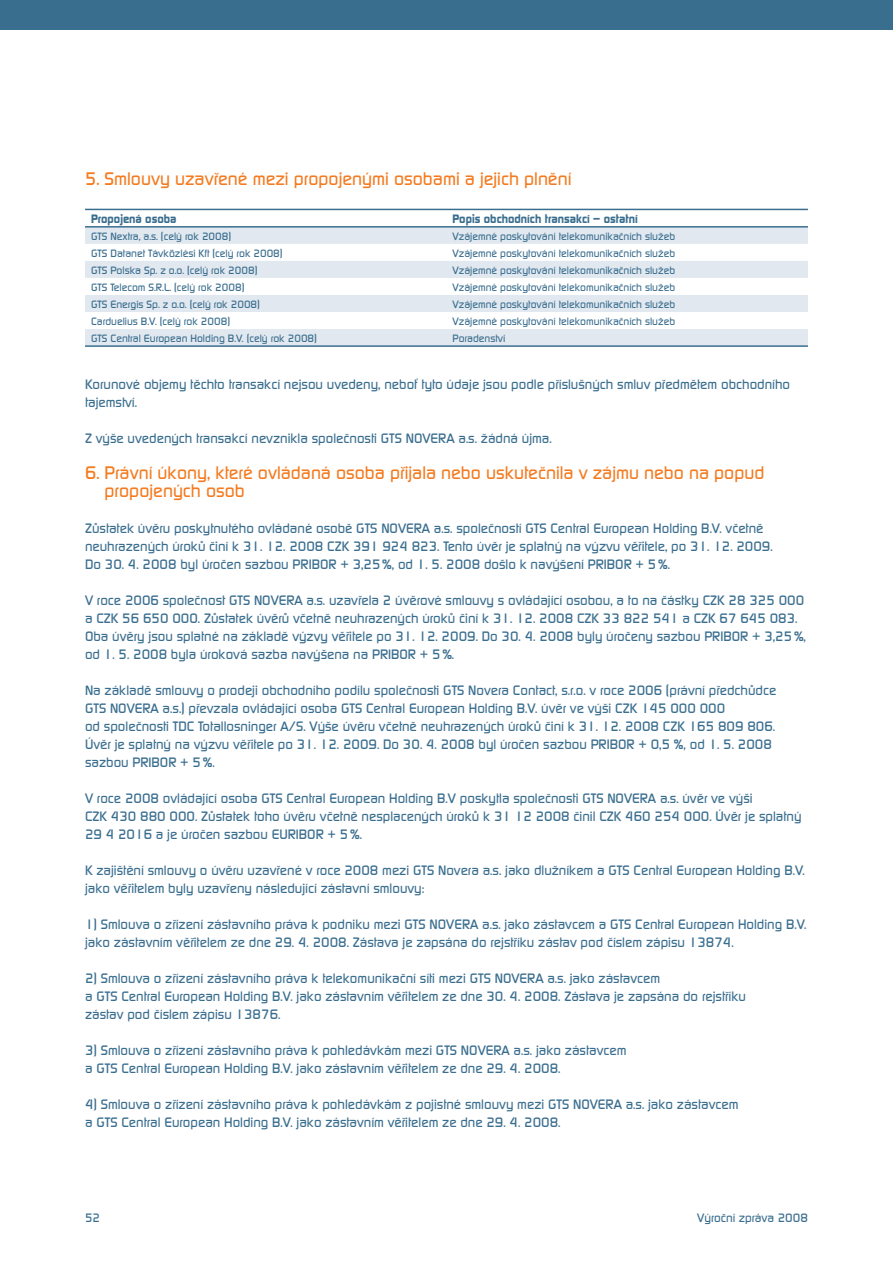
<style>
.page{position:relative;width:893px;height:1263px;background:#fff}
.page>*{position:absolute;margin:0;border:0;box-sizing:border-box;transform-origin:0 0}
.t1{font:18px/18px "Modaerne CE";color:#f47b20}
.t2{font:13.5px/18px "Modaerne CE";color:#3a6e8f}
.t3{font:800 12px "Modaerne CE";color:#3a6e8f}
.t4{font:12px "Modaerne CE";color:#3a6e8f}
.t5{font:10.5px "Modaerne CE";color:#3a6e8f}
</style>
<div class="page">
<div style="left:0;top:0;width:893px;height:30px;background:#3a6e8f"></div>
<svg style="left:85px;top:228px;width:723px;height:84px;fill:#e1e8ef"></svg>
<div style="left:85px;top:329px;width:723px;height:16px;background:#e1e8ef"></div>
<hr style="left:85px;top:226px;width:723px;height:2px;background:#3a6e8f">
<hr style="left:85px;top:345px;width:723px;height:2px;background:#3a6e8f">
<hr style="left:85px;top:209px;width:723px;height:1px;background:#3a6e8f">
<h1 class="t1" style="left:85px;top:171px;width:488px">5. Smlouvy uzavřené mezi propojenými osobami a jejich plnění</h1>
<p class="t3" style="left:91px;top:214px;width:87px">Propojená osoba</p>
<p class="t3" style="left:452px;top:214px;width:187px">Popis obchodních transakcí – ostatní</p>
<p class="t5" style="left:91px;top:232px;width:142px">GTS Nextra, a.s. (celý rok 2008)</p>
<p class="t5" style="left:452px;top:232px;width:224px">Vzájemné poskytování telekomunikačních služeb</p>
<p class="t5" style="left:91px;top:249px;width:193px">GTS Datanet Távközlési Kft (celý rok 2008)</p>
<p class="t5" style="left:452px;top:249px;width:224px">Vzájemné poskytování telekomunikačních služeb</p>
<p class="t5" style="left:91px;top:266px;width:168px">GTS Polska Sp. z o.o. (celý rok 2008)</p>
<p class="t5" style="left:452px;top:266px;width:224px">Vzájemné poskytování telekomunikačních služeb</p>
<p class="t5" style="left:91px;top:283px;width:155px">GTS Telecom S.R.L. (celý rok 2008)</p>
<p class="t5" style="left:452px;top:283px;width:224px">Vzájemné poskytování telekomunikačních služeb</p>
<p class="t5" style="left:91px;top:300px;width:170px">GTS Energis Sp. z o.o. (celý rok 2008)</p>
<p class="t5" style="left:452px;top:300px;width:224px">Vzájemné poskytování telekomunikačních služeb</p>
<p class="t5" style="left:91px;top:317px;width:140px">Carduelius B.V. (celý rok 2008)</p>
<p class="t5" style="left:452px;top:317px;width:224px">Vzájemné poskytování telekomunikačních služeb</p>
<p class="t5" style="left:91px;top:334px;width:227px">GTS Central European Holding B.V. (celý rok 2008)</p>
<p class="t5" style="left:452px;top:334px;width:54px">Poradenství</p>
<p class="t2" style="left:85px;top:376px;width:707px">Korunové objemy těchto transakcí nejsou uvedeny, neboť tyto údaje jsou podle příslušných smluv předmětem obchodního tajemství.</p>
<p class="t2" style="left:85px;top:430px;width:468px">Z výše uvedených transakcí nevznikla společnosti GTS NOVERA a.s. žádná újma.</p>
<h1 class="t1" style="left:105px;top:465px;width:661px;text-indent:-19px">6. Právní úkony, které ovládaná osoba přijala nebo uskutečnila v zájmu nebo na popud propojených osob</h1>
<p class="t2" style="left:85px;top:520px;width:689px">Zůstatek úvěru poskytnutého ovládané osobě GTS NOVERA a.s. společností GTS Central European Holding B.V. včetně neuhrazených úroků činí k 31. 12. 2008 CZK 391 924 823. Tento úvěr je splatný na výzvu věřitele, po 31. 12. 2009.<br>Do 30. 4. 2008 byl úročen sazbou PRIBOR + 3,25 %, od 1. 5. 2008 došlo k navýšení PRIBOR + 5 %.</p>
<p class="t2" style="left:85px;top:592px;width:722px">V roce 2006 společnost GTS NOVERA a.s. uzavřela 2 úvěrové smlouvy s ovládající osobou, a to na částky CZK 28 325 000 a CZK 56 650 000. Zůstatek úvěrů včetně neuhrazených úroků činí k 31. 12. 2008 CZK 33 822 541 a CZK 67 645 083.<br>Oba úvěry jsou splatné na základě výzvy věřitele po 31. 12. 2009. Do 30. 4. 2008 byly úročeny sazbou PRIBOR + 3,25 %, od 1. 5. 2008 byla úroková sazba navýšena na PRIBOR + 5 %.</p>
<p class="t2" style="left:85px;top:682px;width:693px">Na základě smlouvy o prodeji obchodního podílu společnosti GTS Novera Contact, s.r.o. v roce 2006 (právní předchůdce GTS NOVERA a.s.) převzala ovládající osoba GTS Central European Holding B.V. úvěr ve výši CZK 145 000 000<br>od společnosti TDC Totallosninger A/S. Výše úvěru včetně neuhrazených úroků činí k 31. 12. 2008 CZK 165 809 806.<br>Úvěr je splatný na výzvu věřitele po 31. 12. 2009. Do 30. 4. 2008 byl úročen sazbou PRIBOR + 0,5 %, od 1. 5. 2008 sazbou PRIBOR + 5 %.</p>
<p class="t2" style="left:85px;top:790px;width:718px">V roce 2008 ovládající osoba GTS Central European Holding B.V poskytla společnosti GTS NOVERA a.s. úvěr ve výši<br>CZK 430 880 000. Zůstatek toho úvěru včetně nesplacených úroků k 31 12 2008 činil CZK 460 254 000. Úvěr je splatný<br>29 4 2016 a je úročen sazbou EURIBOR + 5 %.</p>
<p class="t2" style="left:85px;top:862px;width:721px">K zajištění smlouvy o úvěru uzavřené v roce 2008 mezi GTS Novera a.s. jako dlužníkem a GTS Central European Holding B.V. jako věřitelem byly uzavřeny následující zástavní smlouvy:</p>
<p class="t2" style="left:85px;top:916px;width:723px">1) Smlouva o zřízení zástavního práva k podniku mezi GTS NOVERA a.s. jako zástavcem a GTS Central European Holding B.V. jako zástavním věřitelem ze dne 29. 4. 2008. Zástava je zapsána do rejstříku zástav pod číslem zápisu 13874.</p>
<p class="t2" style="left:85px;top:970px;width:662px">2) Smlouva o zřízení zástavního práva k telekomunikační síti mezi GTS NOVERA a.s. jako zástavcem<br>a GTS Central European Holding B.V. jako zástavním věřitelem ze dne 30. 4. 2008. Zástava je zapsána do rejstříku zástav pod číslem zápisu 13876.</p>
<p class="t2" style="left:85px;top:1042px;width:543px">3) Smlouva o zřízení zástavního práva k pohledávkám mezi GTS NOVERA a.s. jako zástavcem a GTS Central European Holding B.V. jako zástavním věřitelem ze dne 29. 4. 2008.</p>
<p class="t2" style="left:85px;top:1096px;width:655px">4) Smlouva o zřízení zástavního práva k pohledávkám z pojistné smlouvy mezi GTS NOVERA a.s. jako zástavcem a GTS Central European Holding B.V. jako zástavním věřitelem ze dne 29. 4. 2008.</p>
<p class="t4" style="left:85px;top:1213px;width:17px">52</p>
<p class="t4" style="left:697px;top:1213px;width:112px">Výroční zpráva 2008</p>
</div>
